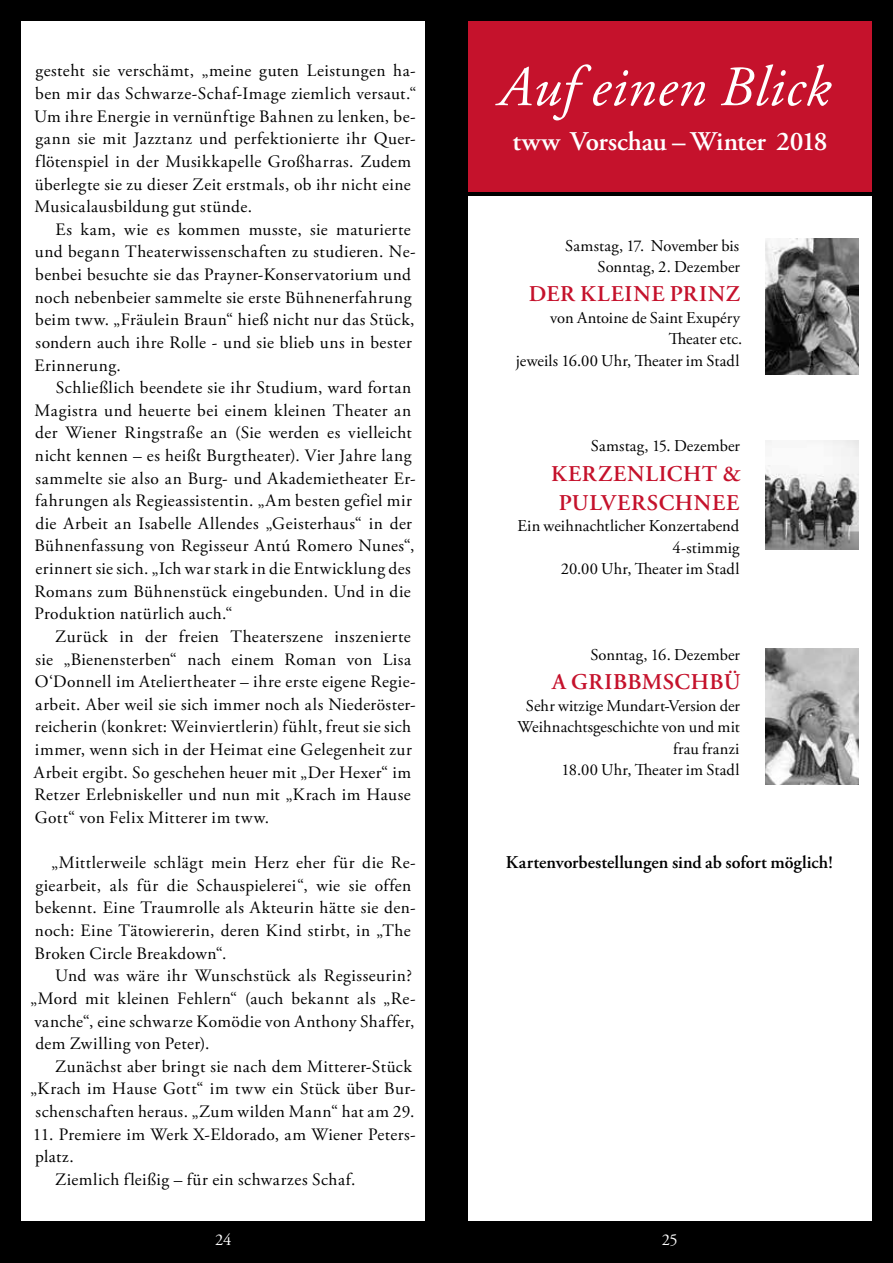
<style>
.page{position:relative;width:893px;height:1263px;background:#000}
.page>*{position:absolute;margin:0;border:0;box-sizing:border-box;transform-origin:0 0}
.t1{font:italic 57px "Adobe Garamond Pro";letter-spacing:.015em;color:#fff}
.t2{font:600 27px "Adobe Garamond Pro";letter-spacing:-.01em;color:#fff}
.t3{font:600 22.5px/29.2px "Adobe Garamond Pro";letter-spacing:.03em;color:#c5122c;text-align:center}
.t4{font:600 18px "Adobe Garamond Pro";color:#000}
.t5{font:17.4px/22.6px "Adobe Garamond Pro";letter-spacing:.025em;color:#000}
.t6{font:16.5px/21.5px "Adobe Garamond Pro";letter-spacing:.005em;color:#000;text-align:right}
.t7{font:16.5px "Adobe Garamond Pro";color:#fff}
</style>
<div class="page">
<div style="left:21px;top:21px;width:404px;height:1199px;background:#fff"></div>
<div style="left:468px;top:21px;width:404px;height:171px;background:#c5122c"></div>
<div style="left:468px;top:196px;width:404px;height:1024px;background:#fff"></div>
<img style="left:765px;top:239px;width:94px;height:136px">
<img style="left:765px;top:440px;width:94px;height:110px">
<img style="left:765px;top:648px;width:94px;height:136px">
<p class="t5" style="left:34px;top:60px;width:384px">gesteht sie verschämt, „meine guten Leistungen ha&shy;ben mir das Schwarze-Schaf-Image ziemlich versaut.“ Um ihre Energie in vernünftige Bahnen zu lenken, be&shy;gann sie mit Jazztanz und perfektionierte ihr Quer&shy;flötenspiel in der Musikkapelle Großharras. Zudem überlegte sie zu dieser Zeit erstmals, ob ihr nicht eine Musicalausbildung gut stünde.</p>
<p class="t5" style="left:34px;top:219px;width:383px;text-indent:21px">Es kam, wie es kommen musste, sie maturierte und begann Theaterwissenschaften zu studieren. Ne&shy;benbei besuchte sie das Prayner-Konservatorium und noch nebenbeier sammelte sie erste Bühnenerfahrung beim tww. „Fräulein Braun“ hieß nicht nur das Stück, sondern auch ihre Rolle - und sie blieb uns in bester Erinnerung.</p>
<p class="t5" style="left:34px;top:377px;width:383px;text-indent:21px">Schließlich beendete sie ihr Studium, ward fortan Magistra und heuerte bei einem kleinen Theater an der Wiener Ringstraße an (Sie werden es vielleicht nicht kennen – es heißt Burgtheater). Vier Jahre lang sammelte sie also an Burg- und Akademietheater Er&shy;fahrungen als Regieassistentin. „Am besten gefiel mir die Arbeit an Isabelle Allendes „Geisterhaus“ in der Bühnenfassung von Regisseur Antú Romero Nunes“, erinnert sie sich. „Ich war stark in die Entwicklung des Romans zum Bühnenstück eingebunden. Und in die Produktion natürlich auch.“</p>
<p class="t5" style="left:34px;top:626px;width:383px;text-indent:21px">Zurück in der freien Theaterszene inszenierte sie „Bienensterben“ nach einem Roman von Lisa O‘Donnell im Ateliertheater – ihre erste eigene Regie&shy;arbeit. Aber weil sie sich immer noch als Niederöster&shy;reicherin (konkret: Weinviertlerin) fühlt, freut sie sich immer, wenn sich in der Heimat eine Gelegenheit zur Arbeit ergibt. So geschehen heuer mit „Der Hexer“ im Retzer Erlebniskeller und nun mit „Krach im Hause Gott“ von Felix Mitterer im tww.</p>
<p class="t5" style="left:34px;top:852px;width:383px;text-indent:17px">„Mittlerweile schlägt mein Herz eher für die Re&shy;giearbeit, als für die Schauspielerei“, wie sie offen bekennt. Eine Traumrolle als Akteurin hätte sie den&shy;noch: Eine Tätowiererin, deren Kind stirbt, in „The Broken Circle Breakdown“.</p>
<p class="t5" style="left:30px;top:965px;width:387px;text-indent:25px">Und was wäre ihr Wunschstück als Regisseurin? „Mord mit kleinen Fehlern“ (auch bekannt als „Re&shy;vanche“, eine schwarze Komödie von Anthony Shaffer, dem Zwilling von Peter).</p>
<p class="t5" style="left:30px;top:1055px;width:387px;text-align:right">Zunächst aber bringt sie nach dem Mitterer-Stück „Krach im Hause Gott“ im tww ein Stück über Bur&shy;schenschaften heraus. „Zum wilden Mann“ hat am 29.</p>
<p class="t5" style="left:33px;top:1123px;width:384px">11. Premiere im Werk X-Eldorado, am Wiener Peters-</p>
<p class="t5" style="left:35px;top:1146px;width:40px">platz.</p>
<p class="t5" style="left:55px;top:1169px;width:302px">Ziemlich fleißig – für ein schwarzes Schaf.</p>
<h1 class="t1" style="left:498px;top:53px;width:333px">Auf einen Blick</h1>
<h2 class="t2" style="left:512px;top:125px;width:317px">tww Vorschau – Winter 2018</h2>
<p class="t6" style="left:565px;top:235px;width:176px">Samstag, 17. November bis<br>Sonntag, 2. Dezember</p>
<p class="t3" style="left:529px;top:280px;width:213px">DER KLEINE PRINZ</p>
<p class="t6" style="left:516px;top:307px;width:228px">von Antoine de Saint Exupéry<br>Theater etc.<br>jeweils 16.00 Uhr, Theater im Stadl</p>
<p class="t6" style="left:591px;top:436px;width:151px">Samstag, 15. Dezember</p>
<p class="t3" style="left:551px;top:459px;width:191px">KERZENLICHT &amp;<br>PULVERSCHNEE</p>
<p class="t6" style="left:517px;top:516px;width:223px">Ein weihnachtlicher Konzertabend<br>4-stimmig<br>20.00 Uhr, Theater im Stadl</p>
<p class="t6" style="left:590px;top:645px;width:151px">Sonntag, 16. Dezember</p>
<p class="t3" style="left:552px;top:668px;width:190px">A GRIBBMSCHBÜ</p>
<p class="t6" style="left:517px;top:695px;width:224px">Sehr witzige Mundart-Version der<br>Weihnachtsgeschichte von und mit frau franzi<br>18.00 Uhr, Theater im Stadl</p>
<p class="t4" style="left:506px;top:851px;width:329px">Kartenvorbestellungen sind ab sofort möglich!</p>
<p class="t7" style="left:215px;top:1230px;width:18px">24</p>
<p class="t7" style="left:662px;top:1230px;width:17px">25</p>
</div>
